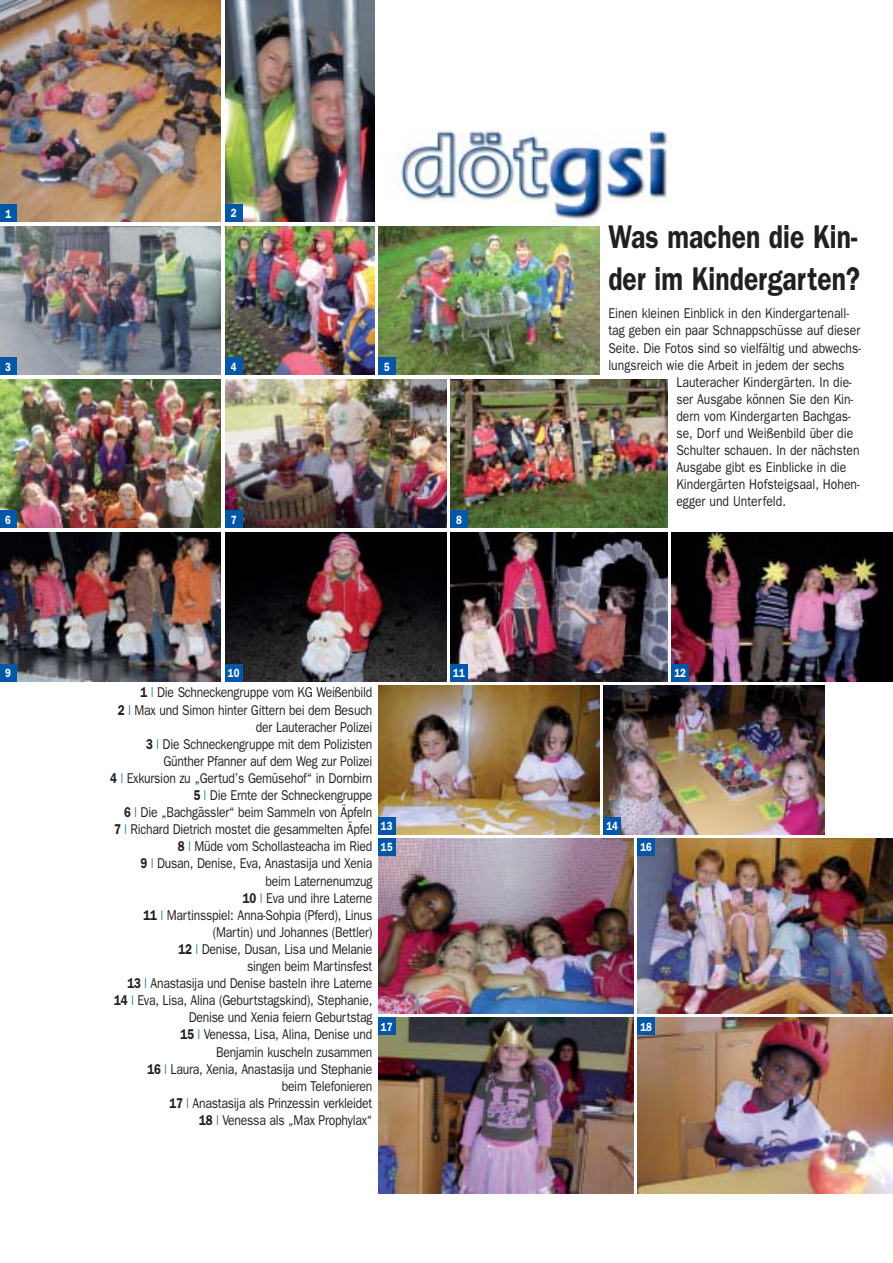
<style>
.page{position:relative;width:893px;height:1263px;background:#fff}
.page>*{position:absolute;margin:0;border:0;box-sizing:border-box;transform-origin:0 0}
.t1{font:600 33px/41.7px "Franklin Gothic";color:#231f20;scale:.8 1}
.t2{font:14.25px/17.1px "Franklin Gothic";letter-spacing:-.02em;color:#231f20;text-align:right;scale:.85 1}
.t3{font:14.25px "Franklin Gothic";color:#231f20;scale:.85 1}
.t4{font:600 12px "Franklin Gothic";color:#fff;scale:.8 1}
.s1{font-weight:600}
.s2{color:#0057a8}
</style>
<div class="page">
<img style="left:0;top:226px;width:221px;height:149px">
<img style="left:604px;top:685px;width:221px;height:149px">
<img style="left:378px;top:685px;width:221px;height:149px">
<img style="left:378px;top:838px;width:255px;height:175px">
<img style="left:0;top:1px;width:221px;height:221px">
<div style="left:0;top:358px;width:17px;height:17px;background:#0057a8"></div>
<img style="left:0;top:379px;width:221px;height:149px">
<div style="left:0;top:511px;width:17px;height:17px;background:#0057a8"></div>
<div style="left:0;top:205px;width:17px;height:17px;background:#0057a8"></div>
<img style="left:225px;top:226px;width:149px;height:149px">
<img style="left:225px;top:1px;width:149px;height:220px">
<div style="left:225px;top:358px;width:17px;height:17px;background:#0057a8"></div>
<div style="left:225px;top:204px;width:17px;height:17px;background:#0057a8"></div>
<img style="left:378px;top:226px;width:221px;height:149px">
<div style="left:378px;top:358px;width:17px;height:17px;background:#0057a8"></div>
<img style="left:451px;top:379px;width:216px;height:149px">
<img style="left:225px;top:379px;width:221px;height:149px">
<div style="left:451px;top:511px;width:17px;height:17px;background:#0057a8"></div>
<div style="left:225px;top:511px;width:17px;height:17px;background:#0057a8"></div>
<img style="left:225px;top:532px;width:221px;height:149px">
<img style="left:0;top:532px;width:221px;height:149px">
<img style="left:451px;top:532px;width:216px;height:149px">
<div style="left:225px;top:664px;width:17px;height:17px;background:#0057a8"></div>
<div style="left:451px;top:664px;width:17px;height:17px;background:#0057a8"></div>
<img style="left:672px;top:532px;width:221px;height:149px">
<div style="left:672px;top:664px;width:17px;height:17px;background:#0057a8"></div>
<div style="left:0;top:664px;width:17px;height:17px;background:#0057a8"></div>
<div style="left:604px;top:817px;width:17px;height:17px;background:#0057a8"></div>
<div style="left:378px;top:838px;width:17px;height:17px;background:#0057a8"></div>
<img style="left:638px;top:838px;width:255px;height:175px">
<div style="left:638px;top:838px;width:17px;height:17px;background:#0057a8"></div>
<img style="left:378px;top:1018px;width:255px;height:175px">
<div style="left:378px;top:1018px;width:17px;height:17px;background:#0057a8"></div>
<img style="left:638px;top:1018px;width:255px;height:175px">
<div style="left:638px;top:1018px;width:17px;height:17px;background:#0057a8"></div>
<div style="left:378px;top:817px;width:17px;height:17px;background:#0057a8"></div>
<img style="left:395px;top:130px;width:276px;height:92px">
<p class="t4" style="left:6px;top:209px;width:9px">1</p>
<p class="t4" style="left:231px;top:209px;width:9px">2</p>
<p class="t4" style="left:5px;top:362px;width:9px">3</p>
<p class="t4" style="left:231px;top:362px;width:9px">4</p>
<p class="t4" style="left:384px;top:362px;width:9px">5</p>
<h1 class="t1" style="left:608px;top:219px;width:316px">Was machen die Kin&shy;der im Kindergarten?</h1>
<p class="t3" style="left:608px;top:309px;width:285px">Einen kleinen Einblick in den Kindergartenall-</p>
<p class="t3" style="left:608px;top:326px;width:298px">tag geben ein paar Schnappschüsse auf dieser</p>
<p class="t3" style="left:608px;top:343px;width:299px">Seite. Die Fotos sind so vielfältig und abwechs-</p>
<p class="t3" style="left:608px;top:360px;width:279px">lungsreich wie die Arbeit in jedem der sechs</p>
<p class="t3" style="left:676px;top:377px;width:208px">Lauteracher Kindergärten. In die-</p>
<p class="t3" style="left:676px;top:394px;width:210px">ser Ausgabe können Sie den Kin-</p>
<p class="t3" style="left:676px;top:411px;width:207px">dern vom Kindergarten Bachgas-</p>
<p class="t3" style="left:676px;top:428px;width:209px">se, Dorf und Weißenbild über die</p>
<p class="t3" style="left:676px;top:445px;width:217px">Schulter schauen. In der nächsten</p>
<p class="t3" style="left:676px;top:462px;width:201px">Ausgabe gibt es Einblicke in die</p>
<p class="t3" style="left:676px;top:480px;width:217px">Kindergärten Hofsteigsaal, Hohen-</p>
<p class="t3" style="left:676px;top:497px;width:130px">egger und Unterfeld.</p>
<p class="t4" style="left:5px;top:515px;width:9px">6</p>
<p class="t4" style="left:231px;top:515px;width:9px">7</p>
<p class="t4" style="left:456px;top:515px;width:9px">8</p>
<p class="t4" style="left:5px;top:668px;width:9px">9</p>
<p class="t4" style="left:228px;top:668px;width:16px">10</p>
<p class="t4" style="left:453px;top:668px;width:16px">11</p>
<p class="t4" style="left:674px;top:668px;width:16px">12</p>
<p class="t2" style="left:110px;top:685px;width:310px"><span class="s1">1</span> <span class="s2">|</span> Die Schneckengruppe vom KG Weißenbild<br><span class="s1">2</span> <span class="s2">|</span> Max und Simon hinter Gittern bei dem Besuch der Lauteracher Polizei<br><span class="s1">3</span> <span class="s2">|</span> Die Schneckengruppe mit dem Polizisten Günther Pfanner auf dem Weg zur Polizei<br><span class="s1">4</span> <span class="s2">|</span> Exkursion zu „Gertud’s Gemüsehof“ in Dornbirn <span class="s1">5</span> <span class="s2">|</span> Die Ernte der Schneckengruppe<br><span class="s1">6</span> <span class="s2">|</span> Die „Bachgässler“ beim Sammeln von Äpfeln<br><span class="s1">7</span> <span class="s2">|</span> Richard Dietrich mostet die gesammelten Äpfel <span class="s1">8</span> <span class="s2">|</span> Müde vom Schollasteacha im Ried<br><span class="s1">9</span> <span class="s2">|</span> Dusan, Denise, Eva, Anastasija und Xenia<br>beim Laternenumzug<br><span class="s1">10</span> <span class="s2">|</span> Eva und ihre Laterne<br><span class="s1">11</span> <span class="s2">|</span> Martinsspiel: Anna-Sohpia (Pferd), Linus (Martin) und Johannes (Bettler)<br><span class="s1">12</span> <span class="s2">|</span> Denise, Dusan, Lisa und Melanie<br>singen beim Martinsfest<br><span class="s1">13</span> <span class="s2">|</span> Anastasija und Denise basteln ihre Laterne<br><span class="s1">14</span> <span class="s2">|</span> Eva, Lisa, Alina (Geburtstagskind), Stephanie, Denise und Xenia feiern Geburtstag<br><span class="s1">15</span> <span class="s2">|</span> Venessa, Lisa, Alina, Denise und<br>Benjamin kuscheln zusammen<br><span class="s1">16</span> <span class="s2">|</span> Laura, Xenia, Anastasija und Stephanie<br>beim Telefonieren<br><span class="s1">17</span> <span class="s2">|</span> Anastasija als Prinzessin verkleidet<br><span class="s1">18</span> <span class="s2">|</span> Venessa als „Max Prophylax“</p>
<p class="t4" style="left:381px;top:822px;width:16px">13</p>
<p class="t4" style="left:606px;top:822px;width:16px">14</p>
<p class="t4" style="left:381px;top:843px;width:16px">15</p>
<p class="t4" style="left:640px;top:843px;width:16px">16</p>
<p class="t4" style="left:381px;top:1022px;width:16px">17</p>
<p class="t4" style="left:640px;top:1022px;width:16px">18</p>
</div>
